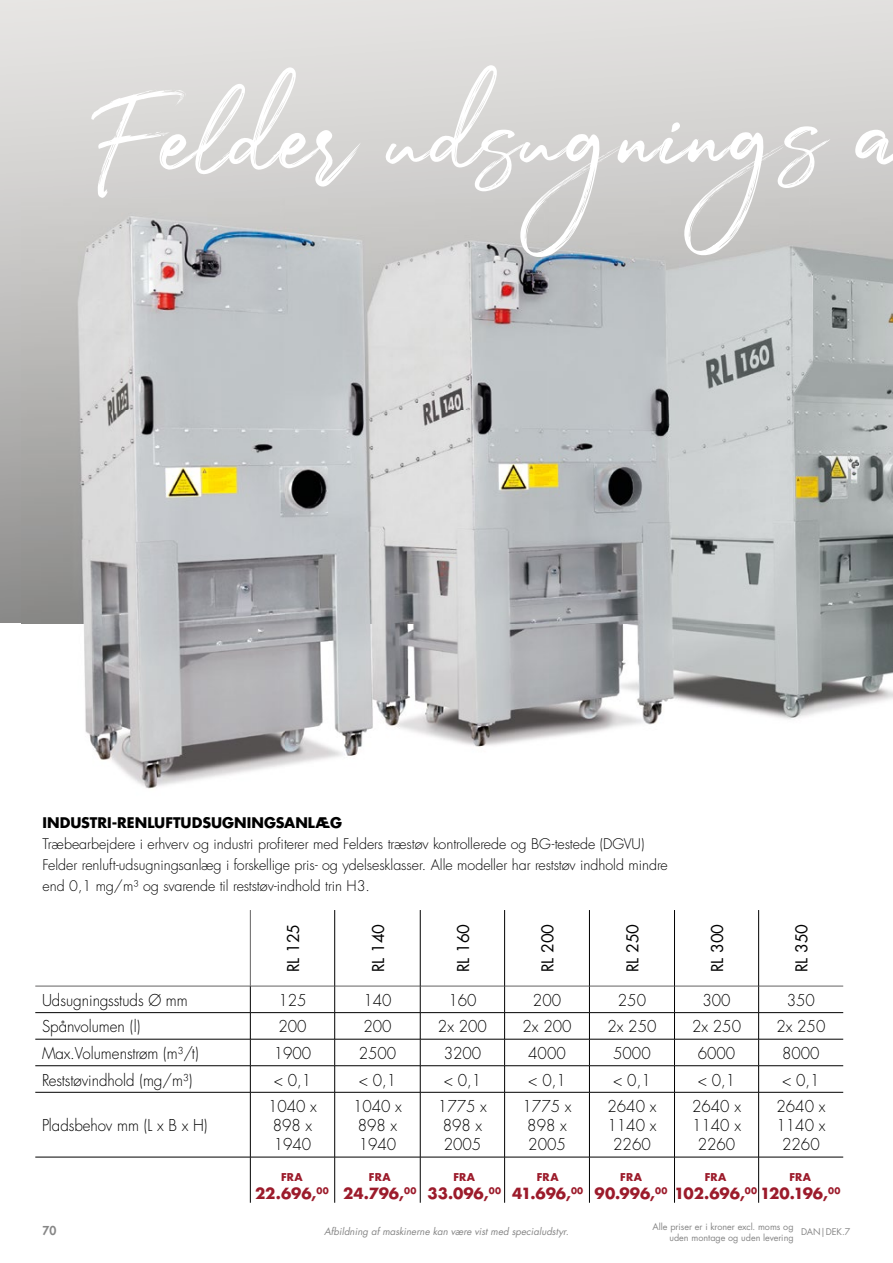
<style>
.page{position:relative;width:893px;height:1263px;background:#fff}
.page>*{position:absolute;margin:0;border:0;box-sizing:border-box;transform-origin:0 0}
.t1{font:125.1px "Julietta Messie";color:#fff}
.t2{font:300 15.9px/19px "Futura OT";color:#000;scale:.95 1}
.t3{font:15.9px "Futura OT";color:#000}
.t4{font:700 15px "Futura OT";letter-spacing:-.01em;color:#9c1b2b}
.t5{font:300 14.25px/21px "Futura OT";color:#000}
.t6{font:700 14.25px "Futura OT";color:#000}
.t7{font:600 12px "Futura OT";color:#878787}
.t8{font:700 10.5px "Futura OT";letter-spacing:.03em;color:#9c1b2b}
.t9{font:italic 9.75px "Futura OT";color:#878787}
.t10{font:9px/10.8px "Futura OT";color:#878787;text-align:right}
</style>
<div class="page">
<svg style="left:0;top:0;width:893px;height:623px;background:#d7d6d4"></svg>
<img style="left:21px;top:623px;width:792px;height:166px">
<img style="left:813px;top:623px;width:80px;height:91px">
<img style="left:21px;top:199px;width:872px;height:424px">
<hr style="left:250px;top:910px;width:1px;height:76px;background:#646363">
<hr style="left:35px;top:986px;width:215px;height:1px;background:#646363">
<hr style="left:250px;top:986px;width:85px;height:1px;background:#646363">
<hr style="left:335px;top:986px;width:85px;height:1px;background:#646363">
<hr style="left:420px;top:986px;width:85px;height:1px;background:#646363">
<hr style="left:505px;top:986px;width:84px;height:1px;background:#646363">
<hr style="left:589px;top:986px;width:85px;height:1px;background:#646363">
<hr style="left:674px;top:986px;width:85px;height:1px;background:#646363">
<hr style="left:759px;top:986px;width:84px;height:1px;background:#646363">
<hr style="left:334px;top:910px;width:1px;height:76px;background:#000">
<hr style="left:420px;top:910px;width:1px;height:76px;background:#000">
<hr style="left:504px;top:910px;width:1px;height:76px;background:#000">
<hr style="left:589px;top:910px;width:1px;height:76px;background:#000">
<hr style="left:674px;top:910px;width:1px;height:76px;background:#000">
<hr style="left:758px;top:910px;width:1px;height:76px;background:#000">
<hr style="left:35px;top:1012px;width:215px;height:1px;background:#000">
<hr style="left:250px;top:1012px;width:85px;height:1px;background:#000">
<hr style="left:335px;top:1012px;width:85px;height:1px;background:#000">
<hr style="left:420px;top:1012px;width:85px;height:1px;background:#000">
<hr style="left:505px;top:1012px;width:84px;height:1px;background:#000">
<hr style="left:589px;top:1012px;width:85px;height:1px;background:#000">
<hr style="left:674px;top:1012px;width:85px;height:1px;background:#000">
<hr style="left:759px;top:1012px;width:84px;height:1px;background:#000">
<hr style="left:35px;top:1039px;width:215px;height:1px;background:#000">
<hr style="left:250px;top:1039px;width:85px;height:1px;background:#000">
<hr style="left:335px;top:1039px;width:85px;height:1px;background:#000">
<hr style="left:420px;top:1039px;width:85px;height:1px;background:#000">
<hr style="left:505px;top:1039px;width:84px;height:1px;background:#000">
<hr style="left:589px;top:1039px;width:85px;height:1px;background:#000">
<hr style="left:674px;top:1039px;width:85px;height:1px;background:#000">
<hr style="left:759px;top:1039px;width:84px;height:1px;background:#000">
<hr style="left:35px;top:1065px;width:215px;height:1px;background:#000">
<hr style="left:250px;top:1065px;width:85px;height:1px;background:#000">
<svg style="left:250px;top:986px;width:1px;height:106px"></svg>
<hr style="left:335px;top:1065px;width:85px;height:1px;background:#000">
<svg style="left:334px;top:986px;width:1px;height:106px"></svg>
<hr style="left:420px;top:1065px;width:85px;height:1px;background:#000">
<svg style="left:420px;top:986px;width:1px;height:106px"></svg>
<hr style="left:505px;top:1065px;width:84px;height:1px;background:#000">
<svg style="left:504px;top:986px;width:1px;height:106px"></svg>
<hr style="left:589px;top:1065px;width:85px;height:1px;background:#000">
<svg style="left:589px;top:986px;width:1px;height:106px"></svg>
<hr style="left:674px;top:1065px;width:85px;height:1px;background:#000">
<svg style="left:674px;top:986px;width:1px;height:106px"></svg>
<hr style="left:759px;top:1065px;width:84px;height:1px;background:#000">
<svg style="left:758px;top:986px;width:1px;height:106px"></svg>
<hr style="left:35px;top:1092px;width:215px;height:1px;background:#000">
<hr style="left:250px;top:1092px;width:85px;height:1px;background:#000">
<hr style="left:250px;top:1092px;width:1px;height:65px;background:#000">
<hr style="left:335px;top:1092px;width:85px;height:1px;background:#000">
<hr style="left:334px;top:1092px;width:1px;height:65px;background:#000">
<hr style="left:420px;top:1092px;width:85px;height:1px;background:#000">
<hr style="left:420px;top:1092px;width:1px;height:65px;background:#000">
<hr style="left:505px;top:1092px;width:84px;height:1px;background:#000">
<hr style="left:504px;top:1092px;width:1px;height:65px;background:#000">
<hr style="left:589px;top:1092px;width:85px;height:1px;background:#000">
<hr style="left:589px;top:1092px;width:1px;height:65px;background:#000">
<hr style="left:674px;top:1092px;width:85px;height:1px;background:#000">
<hr style="left:674px;top:1092px;width:1px;height:65px;background:#000">
<hr style="left:759px;top:1092px;width:84px;height:1px;background:#000">
<hr style="left:758px;top:1092px;width:1px;height:65px;background:#000">
<hr style="left:35px;top:1157px;width:215px;height:1px;background:#000">
<hr style="left:250px;top:1157px;width:85px;height:1px;background:#000">
<hr style="left:250px;top:1157px;width:1px;height:46px;background:#000">
<hr style="left:335px;top:1157px;width:85px;height:1px;background:#000">
<hr style="left:334px;top:1157px;width:1px;height:46px;background:#000">
<hr style="left:420px;top:1157px;width:85px;height:1px;background:#000">
<hr style="left:420px;top:1157px;width:1px;height:46px;background:#000">
<hr style="left:505px;top:1157px;width:84px;height:1px;background:#000">
<hr style="left:504px;top:1157px;width:1px;height:46px;background:#000">
<hr style="left:589px;top:1157px;width:85px;height:1px;background:#000">
<hr style="left:589px;top:1157px;width:1px;height:46px;background:#000">
<hr style="left:674px;top:1157px;width:85px;height:1px;background:#000">
<hr style="left:674px;top:1157px;width:1px;height:46px;background:#000">
<hr style="left:759px;top:1157px;width:84px;height:1px;background:#000">
<hr style="left:758px;top:1157px;width:1px;height:46px;background:#000">
<h1 class="t1" style="left:90px;top:59px;width:817px;rotate:-1deg">Felder udsugnings a</h1>
<p class="t6" style="left:43px;top:812px;width:301px">INDUSTRI-RENLUFTUDSUGNINGSANLÆG</p>
<p class="t5" style="left:43px;top:833px;width:627px">Træbearbejdere i erhverv og industri profiterer med Felders træstøv kontrollerede og BG-testede (DGVU)<br>Felder renluft-udsugningsanlæg i forskellige pris- og ydelsesklasser. Alle modeller har reststøv indhold mindre end 0,1 mg/m³ og svarende til reststøv-indhold trin H3.</p>
<p class="t3" style="left:283px;top:972px;width:50px;rotate:-90deg">RL 125</p>
<p class="t3" style="left:368px;top:972px;width:50px;rotate:-90deg">RL 140</p>
<p class="t3" style="left:453px;top:972px;width:50px;rotate:-90deg">RL 160</p>
<p class="t3" style="left:537px;top:972px;width:50px;rotate:-90deg">RL 200</p>
<p class="t3" style="left:622px;top:972px;width:50px;rotate:-90deg">RL 250</p>
<p class="t3" style="left:707px;top:972px;width:50px;rotate:-90deg">RL 300</p>
<p class="t3" style="left:791px;top:972px;width:50px;rotate:-90deg">RL 350</p>
<p class="t2" style="left:42px;top:990px;width:155px">Udsugningsstuds Ø mm</p>
<p class="t2" style="left:278px;top:990px;width:31px">125</p>
<p class="t2" style="left:363px;top:990px;width:31px">140</p>
<p class="t2" style="left:448px;top:990px;width:31px">160</p>
<p class="t2" style="left:533px;top:990px;width:31px">200</p>
<p class="t2" style="left:618px;top:990px;width:31px">250</p>
<p class="t2" style="left:702px;top:990px;width:31px">300</p>
<p class="t2" style="left:787px;top:990px;width:31px">350</p>
<p class="t2" style="left:42px;top:1017px;width:105px">Spånvolumen (l)</p>
<p class="t2" style="left:278px;top:1017px;width:31px">200</p>
<p class="t2" style="left:363px;top:1017px;width:31px">200</p>
<p class="t2" style="left:438px;top:1017px;width:53px">2x 200</p>
<p class="t2" style="left:523px;top:1017px;width:53px">2x 200</p>
<p class="t2" style="left:607px;top:1017px;width:53px">2x 250</p>
<p class="t2" style="left:692px;top:1017px;width:53px">2x 250</p>
<p class="t2" style="left:776px;top:1017px;width:53px">2x 250</p>
<p class="t2" style="left:42px;top:1044px;width:167px">Max.Volumenstrøm (m³/t)</p>
<p class="t2" style="left:274px;top:1044px;width:41px">1900</p>
<p class="t2" style="left:359px;top:1044px;width:41px">2500</p>
<p class="t2" style="left:444px;top:1044px;width:41px">3200</p>
<p class="t2" style="left:528px;top:1044px;width:41px">4000</p>
<p class="t2" style="left:613px;top:1044px;width:41px">5000</p>
<p class="t2" style="left:698px;top:1044px;width:41px">6000</p>
<p class="t2" style="left:782px;top:1044px;width:41px">8000</p>
<p class="t2" style="left:42px;top:1070px;width:160px">Reststøvindhold (mg/m³)</p>
<p class="t2" style="left:274px;top:1070px;width:41px">&lt; 0,1</p>
<p class="t2" style="left:359px;top:1070px;width:41px">&lt; 0,1</p>
<p class="t2" style="left:444px;top:1070px;width:41px">&lt; 0,1</p>
<p class="t2" style="left:528px;top:1070px;width:41px">&lt; 0,1</p>
<p class="t2" style="left:613px;top:1070px;width:41px">&lt; 0,1</p>
<p class="t2" style="left:698px;top:1070px;width:41px">&lt; 0,1</p>
<p class="t2" style="left:782px;top:1070px;width:41px">&lt; 0,1</p>
<p class="t2" style="left:42px;top:1116px;width:176px">Pladsbehov mm (L x B x H)</p>
<p class="t2" style="left:268px;top:1097px;width:53px">1040 x<br>898 x<br>1940</p>
<p class="t2" style="left:353px;top:1097px;width:53px">1040 x<br>898 x<br>1940</p>
<p class="t2" style="left:438px;top:1097px;width:53px">1775 x<br>898 x<br>2005</p>
<p class="t2" style="left:523px;top:1097px;width:53px">1775 x<br>898 x<br>2005</p>
<p class="t2" style="left:608px;top:1097px;width:53px;text-align:center">2640 x<br>1140 x<br>2260</p>
<p class="t2" style="left:692px;top:1097px;width:53px;text-align:center">2640 x<br>1140 x<br>2260</p>
<p class="t2" style="left:776px;top:1097px;width:53px;text-align:center">2640 x<br>1140 x<br>2260</p>
<p class="t7" style="left:43px;top:1222px;width:15px">70</p>
<p class="t8" style="left:281px;top:1169px;width:23px">FRA</p>
<p class="t4" style="left:255px;top:1182px;width:75px">22.696,<sup>00</sup></p>
<p class="t8" style="left:369px;top:1169px;width:23px">FRA</p>
<p class="t4" style="left:343px;top:1182px;width:75px">24.796,<sup>00</sup></p>
<p class="t8" style="left:453px;top:1169px;width:23px">FRA</p>
<p class="t4" style="left:428px;top:1182px;width:75px">33.096,<sup>00</sup></p>
<p class="t8" style="left:537px;top:1169px;width:23px">FRA</p>
<p class="t4" style="left:512px;top:1182px;width:73px">41.696,<sup>00</sup></p>
<p class="t8" style="left:620px;top:1169px;width:23px">FRA</p>
<p class="t4" style="left:595px;top:1182px;width:247px">90.996,<sup>00</sup> 102.696,<sup>00</sup> 120.196,<sup>00</sup></p>
<p class="t8" style="left:705px;top:1169px;width:23px">FRA</p>
<p class="t8" style="left:789px;top:1169px;width:23px">FRA</p>
<p class="t9" style="left:324px;top:1225px;width:246px">Afbildning af maskinerne kan være vist med specialudstyr.</p>
<p class="t10" style="left:653px;top:1221px;width:143px">Alle priser er i kroner excl. moms og uden montage og uden levering</p>
<p class="t10" style="left:801px;top:1226px;width:51px">DAN|DEK.7</p>
</div>
